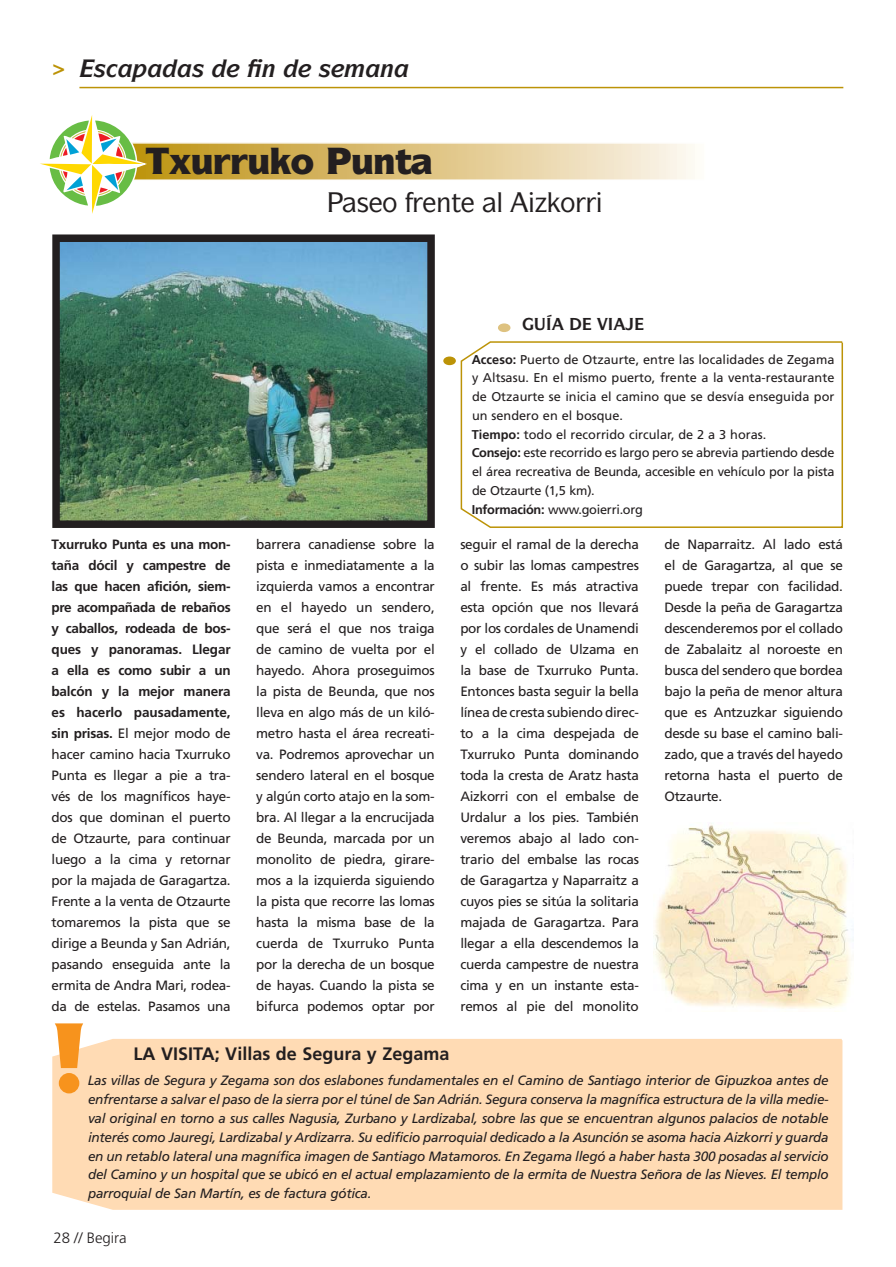
<style>
.page{position:relative;width:896px;height:1267px;background:#fff}
.page>*{position:absolute;margin:0;border:0;box-sizing:border-box;transform-origin:0 0}
.t1{font:900 36px "ITC Symbol Std";color:#231f20}
.t2{font:italic 700 24px "ITC Symbol Std";color:#231f20}
.t3{font:700 21px "Frutiger LT Std";color:#bc9307}
.t4{font:700 18px "Frutiger LT Std";color:#231f20}
.t5{font:300 15px "Frutiger LT Std";color:#231f20}
.t6{font:13.5px/21px "Frutiger LT Std";letter-spacing:-.02em;color:#231f20;text-align:justify}
.t7{font:italic 13.5px/18.8px "Frutiger LT Std";letter-spacing:-.02em;color:#231f20;text-align:justify}
.t8{font:12.75px/18.8px "Frutiger LT Std";color:#231f20}
.s1{color:#231f20}
.s2{font-weight:700}
</style>
<div class="page">
<img style="left:654px;top:823px;width:199px;height:186px">
<div style="left:52px;top:1039px;width:791px;height:171px;background:#ffdbb4"></div>
<svg style="left:191px;top:145px;width:504px;height:33px;background:#e2cb93"></svg>
<div style="left:129px;top:142px;width:578px;height:39px;border:2px solid #fff"></div>
<svg style="left:460px;top:341px;width:383px;height:187px"></svg>
<div style="left:444px;top:357px;width:11px;height:7px;background:#bc9307;border-radius:50%"></div>
<div style="left:443px;top:356px;width:13px;height:9px;border:2px solid #bc9307;border-radius:50%"></div>
<div style="left:499px;top:324px;width:11px;height:7px;background:#dec280;border-radius:50%"></div>
<div style="left:498px;top:323px;width:12px;height:9px;border:2px solid #dec280;border-radius:50%"></div>
<img style="left:61px;top:243px;width:365px;height:276px">
<div style="left:52px;top:234px;width:383px;height:294px;border:8px solid #231f20"></div>
<hr style="left:79px;top:87px;width:764px;height:1px;background:#bc9307">
<svg style="left:40px;top:115px;width:151px;height:99px"></svg>
<svg style="left:214px;top:154px;width:34px;height:20px"></svg>
<svg style="left:271px;top:147px;width:21px;height:27px"></svg>
<svg style="left:328px;top:147px;width:23px;height:27px"></svg>
<svg style="left:411px;top:154px;width:21px;height:20px"></svg>
<svg style="left:57px;top:1039px;width:24px;height:53px"></svg>
<h3 class="t3" style="left:52px;top:60px;width:55px">&gt; <span class="s1">▲</span></h3>
<h2 class="t2" style="left:380px;top:60px;width:15px">■</h2>
<h1 class="t1" style="left:191px;top:148px;width:222px">◆ ◆ □ ◆■▼</h1>
<p class="t6" style="left:52px;top:535px;width:181px"><span class="s2">Txurruko Punta es una mon&shy;taña dócil y campestre de las que hacen afición, siem&shy;pre acompañada de rebaños y caballos, rodeada de bos&shy;ques y panoramas. Llegar a ella es como subir a un balcón y la mejor manera es hacerlo pausadamente, sin prisas.</span> El mejor modo de hacer camino hacia Txurruko Punta es llegar a pie a tra&shy;vés de los magníficos haye&shy;dos que dominan el puerto de Otzaurte, para continuar luego a la cima y retornar por la majada de Garagartza.<br>Frente a la venta de Otzaurte tomaremos la pista que se dirige a Beunda y San Adrián, pasando enseguida ante la ermita de Andra Mari, rodea&shy;da de estelas. Pasamos una</p>
<p class="t6" style="left:256px;top:535px;width:180px">barrera canadiense sobre la pista e inmediatamente a la izquierda vamos a encontrar en el hayedo un sendero, que será el que nos traiga de camino de vuelta por el hayedo. Ahora proseguimos la pista de Beunda, que nos lleva en algo más de un kiló&shy;metro hasta el área recreati&shy;va. Podremos aprovechar un sendero lateral en el bosque y algún corto atajo en la som&shy;bra. Al llegar a la encrucijada de Beunda, marcada por un monolito de piedra, girare&shy;mos a la izquierda siguiendo la pista que recorre las lomas hasta la misma base de la cuerda de Txurruko Punta por la derecha de un bosque de hayas. Cuando la pista se bifurca podemos optar por</p>
<p class="t8" style="left:472px;top:350px;width:364px"><span class="s2">Acceso:</span> Puerto de Otzaurte, entre las localidades de Zegama y Altsasu. En el mismo puerto, frente a la venta-restaurante de Otzaurte se inicia el camino que se desvía enseguida por un sendero en el bosque.<br><span class="s2">Tiempo:</span> todo el recorrido circular, de 2 a 3 horas.<br><span class="s2">Consejo:</span> este recorrido es largo pero se abrevia partiendo desde el área recreativa de Beunda, accesible en vehículo por la pista de Otzaurte (1,5 km).<br><span class="s2">Información:</span> www.goierri.org</p>
<p class="t6" style="left:460px;top:534px;width:180px">seguir el ramal de la derecha o subir las lomas campestres al frente. Es más atractiva esta opción que nos llevará por los cordales de Unamendi y el collado de Ulzama en la base de Txurruko Punta.<br>Entonces basta seguir la bella línea de cresta subiendo direc&shy;to a la cima despejada de Txurruko Punta dominando toda la cresta de Aratz hasta Aizkorri con el embalse de Urdalur a los pies. También veremos abajo al lado con&shy;trario del embalse las rocas de Garagartza y Naparraitz a cuyos pies se sitúa la solitaria majada de Garagartza. Para llegar a ella descendemos la cuerda campestre de nuestra cima y en un instante esta&shy;remos al pie del monolito</p>
<p class="t6" style="left:664px;top:535px;width:180px">de Naparraitz. Al lado está el de Garagartza, al que se puede trepar con facilidad.<br>Desde la peña de Garagartza descenderemos por el collado de Zabalaitz al noroeste en busca del sendero que bordea bajo la peña de menor altura que es Antzuzkar siguiendo desde su base el camino bali&shy;zado, que a través del hayedo retorna hasta el puerto de Otzaurte.</p>
<h3 class="t4" style="left:134px;top:1047px;width:317px">LA VISITA; Villas de Segura y Zegama</h3>
<p class="t7" style="left:88px;top:1072px;width:743px">Las villas de Segura y Zegama son dos eslabones fundamentales en el Camino de Santiago interior de Gipuzkoa antes de enfrentarse a salvar el paso de la sierra por el túnel de San Adrián. Segura conserva la magnífica estructura de la villa medie&shy;val original en torno a sus calles Nagusia, Zurbano y Lardizabal, sobre las que se encuentran algunos palacios de notable interés como Jauregi, Lardizabal y Ardizarra. Su edificio parroquial dedicado a la Asunción se asoma hacia Aizkorri y guarda en un retablo lateral una magnífica imagen de Santiago Matamoros. En Zegama llegó a haber hasta 300 posadas al servicio del Camino y un hospital que se ubicó en el actual emplazamiento de la ermita de Nuestra Señora de las Nieves. El templo parroquial de San Martín, es de factura gótica.</p>
<p class="t5" style="left:53px;top:1230px;width:75px">28 // Begira</p>
</div>
